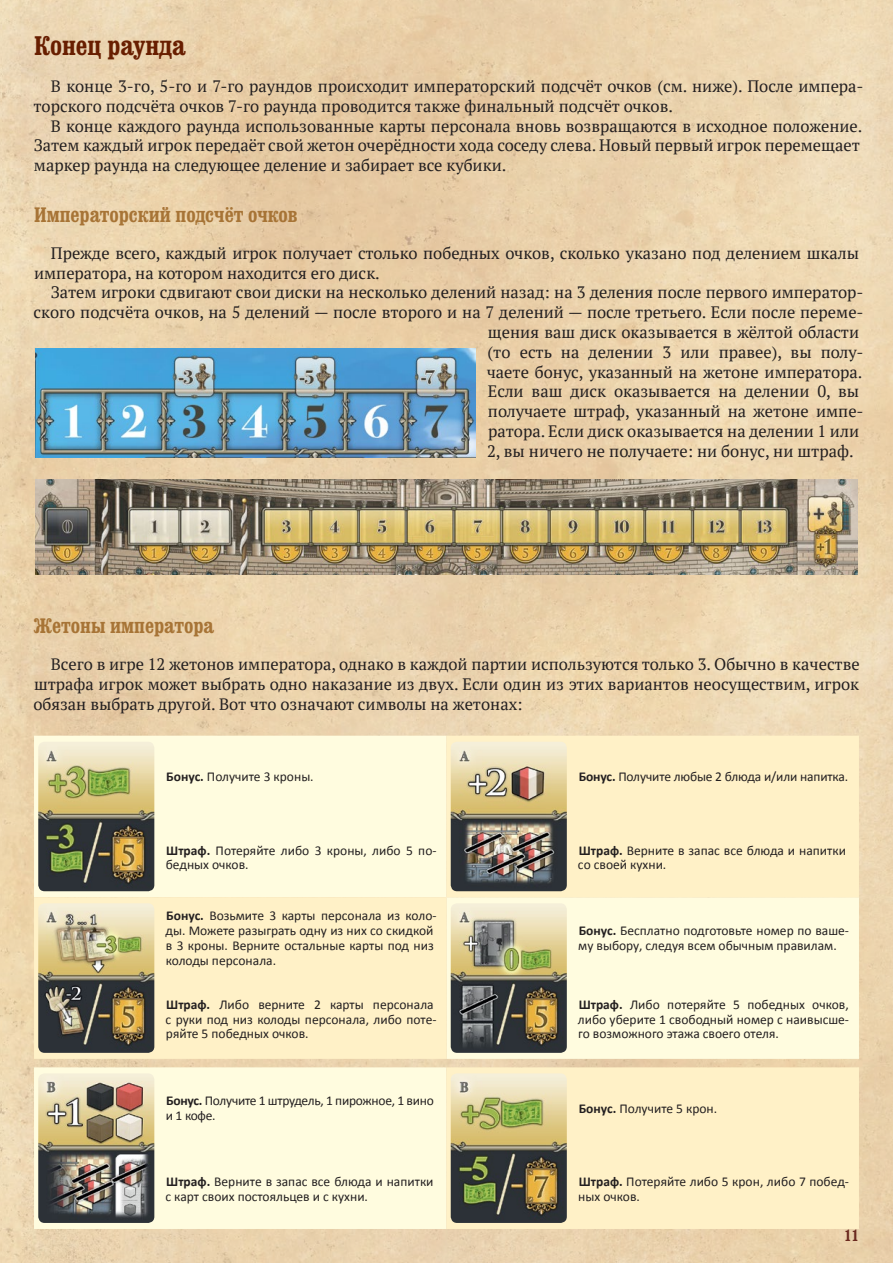
<style>
.page{position:relative;width:893px;height:1263px;background:#fff}
.page>*{position:absolute;margin:0;border:0;box-sizing:border-box;transform-origin:0 0}
.t1{font:27px "SPSL Swordsman C";color:#681e00}
.t2{font:21px "SPSL Swordsman C";color:#a77436}
.t3{font:16.5px/19.8px "PT Serif";color:#231f20}
.t4{font:16.5px "SPSL Swordsman C";color:#6a291f}
.t5{font:13.5px/14.9px "Calibri";color:#231f20}
.t6{font:13.5px/14.9px "Calibri";letter-spacing:-.02em;color:#231f20}
.s1{font-weight:700}
</style>
<div class="page">
<img style="left:0;top:0;width:893px;height:1263px">
<svg style="left:34px;top:736px;width:825px;height:493px;background:#fef5d1"></svg>
<img style="left:38px;top:742px;width:116px;height:149px">
<img style="left:451px;top:742px;width:116px;height:149px">
<img style="left:38px;top:903px;width:116px;height:150px">
<img style="left:451px;top:903px;width:116px;height:150px">
<img style="left:38px;top:1073px;width:116px;height:150px">
<img style="left:451px;top:1073px;width:116px;height:150px">
<img style="left:35px;top:479px;width:823px;height:96px">
<img style="left:35px;top:349px;width:440px;height:108px">
<h1 class="t1" style="left:34px;top:31px;width:153px">Конец раунда</h1>
<p class="t3" style="left:33px;top:76px;width:832px;text-indent:17px">В конце 3‑го, 5‑го и 7‑го раундов происходит императорский подсчёт очков (см. ниже). После импера&shy;торского подсчёта очков 7‑го раунда проводится также финальный подсчёт очков.</p>
<p class="t3" style="left:34px;top:116px;width:830px;text-indent:17px">В конце каждого раунда использованные карты персонала вновь возвращаются в исходное положение.<br>Затем каждый игрок передаёт свой жетон очерёдности хода соседу слева. Новый первый игрок перемещает маркер раунда на следующее деление и забирает все кубики.</p>
<p class="t2" style="left:34px;top:203px;width:265px">Императорский подсчёт очков</p>
<p class="t3" style="left:34px;top:243px;width:827px;text-indent:17px">Прежде всего, каждый игрок получает столько победных очков, сколько указано под делением шкалы императора, на котором находится его диск.</p>
<p class="t3" style="left:51px;top:282px;width:814px">Затем игроки сдвигают свои диски на несколько делений назад: на 3 деления после первого император-</p>
<p class="t3" style="left:34px;top:302px;width:831px">ского подсчёта очков, на 5 делений — после второго и на 7 делений — после третьего. Если после переме-</p>
<p class="t3" style="left:488px;top:322px;width:373px">щения ваш диск оказывается в жёлтой области</p>
<p class="t3" style="left:488px;top:342px;width:375px">(то есть на делении 3 или правее), вы полу-</p>
<p class="t3" style="left:487px;top:362px;width:377px">чаете бонус, указанный на жетоне императора.</p>
<p class="t3" style="left:488px;top:381px;width:373px">Если ваш диск оказывается на делении 0, вы</p>
<p class="t3" style="left:488px;top:401px;width:377px">получаете штраф, указанный на жетоне импе-</p>
<p class="t3" style="left:488px;top:421px;width:372px">ратора. Если диск оказывается на делении 1 или</p>
<p class="t3" style="left:487px;top:441px;width:368px">2, вы ничего не получаете: ни бонус, ни штраф.</p>
<p class="t2" style="left:34px;top:615px;width:182px">Жетоны императора</p>
<p class="t3" style="left:33px;top:654px;width:828px;text-align:justify;text-indent:17px">Всего в игре 12 жетонов императора, однако в каждой партии используются только 3. Обычно в качестве штрафа игрок может выбрать одно наказание из двух. Если один из этих вариантов неосуществим, игрок обязан выбрать другой. Вот что означают символы на жетонах:</p>
<p class="t5" style="left:166px;top:769px;width:149px"><span class="s1">Бонус.</span> Получите 3 кроны.</p>
<p class="t5" style="left:579px;top:769px;width:271px"><span class="s1">Бонус.</span> Получите любые 2 блюда и/или напитка.</p>
<p class="t5" style="left:166px;top:843px;width:272px"><span class="s1">Штраф.</span> Потеряйте либо 3 кроны, либо 5 по&shy;бедных очков.</p>
<p class="t5" style="left:578px;top:843px;width:270px"><span class="s1">Штраф.</span> Верните в запас все блюда и напитки со своей кухни.</p>
<p class="t5" style="left:166px;top:908px;width:272px"><span class="s1">Бонус.</span> Возьмите 3 карты персонала из коло&shy;ды. Можете разыграть одну из них со скидкой в 3 кроны. Верните остальные карты под низ колоды персонала.</p>
<p class="t5" style="left:578px;top:923px;width:272px"><span class="s1">Бонус.</span> Бесплатно подготовьте номер по ваше&shy;му выбору, следуя всем обычным правилам.</p>
<p class="t5" style="left:165px;top:997px;width:273px"><span class="s1">Штраф.</span> Либо верните 2 карты персонала с руки под низ колоды персонала, либо поте&shy;ряйте 5 победных очков.</p>
<p class="t5" style="left:578px;top:997px;width:273px;text-align:justify"><span class="s1">Штраф.</span> Либо потеряйте 5 победных очков, либо уберите 1 свободный номер с наивысше&shy;го возможного этажа своего отеля.</p>
<p class="t6" style="left:166px;top:1093px;width:269px"><span class="s1">Бонус.</span> Получите 1 штрудель, 1 пирожное, 1 вино и 1 кофе.</p>
<p class="t5" style="left:579px;top:1101px;width:140px"><span class="s1">Бонус.</span> Получите 5 крон.</p>
<p class="t5" style="left:165px;top:1174px;width:270px"><span class="s1">Штраф.</span> Верните в запас все блюда и напитки с карт своих постояльцев и с кухни.</p>
<p class="t5" style="left:578px;top:1174px;width:272px"><span class="s1">Штраф.</span> Потеряйте либо 5 крон, либо 7 побед&shy;ных очков.</p>
<p class="t4" style="left:844px;top:1226px;width:16px">11</p>
</div>
